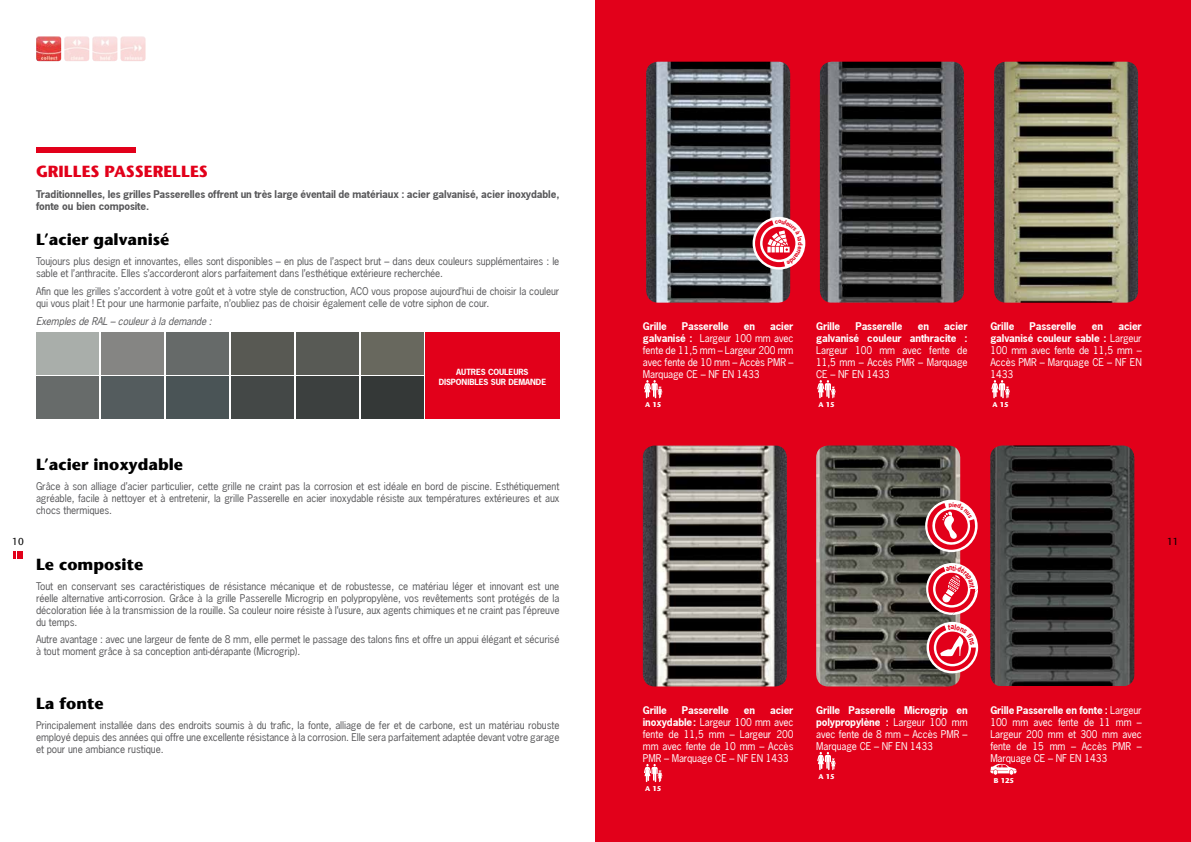
<style>
.page{position:relative;width:1191px;height:842px;background:#fff}
.page>*{position:absolute;margin:0;border:0;box-sizing:border-box;transform-origin:0 0}
.t1{font:700 16px "Stone Sans";color:#000}
.t2{font:700 16px "Stone Sans";color:#e2001a}
.t3{font:10px/12px "News Gothic";letter-spacing:-.01em;color:#58585a}
.t4{font:10px/12px "News Gothic";letter-spacing:-.01em;color:#fff;text-align:justify}
.t5{font:700 10px/12px "News Gothic";letter-spacing:-.01em;color:#58585a}
.t6{font:700 10px/12px "News Gothic";letter-spacing:-.01em;color:#fff;text-align:right}
.t7{font:italic 10px "News Gothic";color:#58585a}
.t8{font:10px "Stone Sans";color:#000}
.t9{font:700 8px/9.6px "News Gothic";letter-spacing:-.01em;color:#fff;text-align:center}
.t10{font:700 6.9px "Stone Sans";color:#fff}
.s1{font-weight:700}
</style>
<div class="page">
<div style="left:595px;top:0;width:596px;height:842px;background:#e2001a"></div>
<div style="left:36px;top:332px;width:62px;height:43px;background:#a9aeaa"></div>
<div style="left:101px;top:332px;width:62px;height:43px;background:#858583"></div>
<div style="left:166px;top:332px;width:62px;height:43px;background:#666a69"></div>
<div style="left:231px;top:332px;width:62px;height:43px;background:#585953"></div>
<div style="left:296px;top:332px;width:63px;height:43px;background:#585a55"></div>
<div style="left:361px;top:332px;width:63px;height:43px;background:#68685e"></div>
<div style="left:36px;top:377px;width:62px;height:42px;background:#676b6a"></div>
<div style="left:101px;top:377px;width:62px;height:42px;background:#545c5e"></div>
<div style="left:166px;top:377px;width:62px;height:42px;background:#4a5456"></div>
<div style="left:231px;top:377px;width:62px;height:42px;background:#444847"></div>
<div style="left:296px;top:377px;width:63px;height:42px;background:#3c403f"></div>
<div style="left:361px;top:377px;width:63px;height:42px;background:#343837"></div>
<div style="left:36px;top:147px;width:99px;height:6px;background:#e2001a"></div>
<img style="left:646px;top:62px;width:144px;height:241px">
<img style="left:820px;top:62px;width:144px;height:241px">
<img style="left:994px;top:62px;width:144px;height:241px">
<svg style="left:644px;top:380px;width:18px;height:18px"></svg>
<svg style="left:817px;top:380px;width:18px;height:18px"></svg>
<svg style="left:991px;top:380px;width:18px;height:18px"></svg>
<img style="left:643px;top:446px;width:144px;height:240px">
<img style="left:816px;top:445px;width:144px;height:241px">
<img style="left:990px;top:445px;width:144px;height:241px">
<svg style="left:644px;top:764px;width:18px;height:18px"></svg>
<svg style="left:817px;top:752px;width:18px;height:18px"></svg>
<svg style="left:990px;top:764px;width:26px;height:11px"></svg>
<svg style="left:926px;top:622px;width:52px;height:51px"></svg>
<img style="left:36px;top:36px;width:25px;height:25px">
<img style="left:64px;top:36px;width:25px;height:25px">
<img style="left:92px;top:36px;width:25px;height:25px">
<img style="left:120px;top:36px;width:26px;height:25px">
<div style="left:425px;top:332px;width:134px;height:87px;background:#e2001a"></div>
<svg style="left:752px;top:217px;width:53px;height:53px"></svg>
<div style="left:925px;top:500px;width:52px;height:52px;background:#fff;border-radius:50%"></div>
<svg style="left:13px;top:552px;width:10px;height:7px"></svg>
<svg style="left:929px;top:624px;width:46px;height:47px"></svg>
<svg style="left:926px;top:563px;width:52px;height:52px"></svg>
<svg style="left:755px;top:220px;width:48px;height:47px"></svg>
<svg style="left:926px;top:502px;width:51px;height:48px"></svg>
<h1 class="t2" style="left:36px;top:162px;width:173px">GRILLES PASSERELLES</h1>
<p class="t5" style="left:36px;top:188px;width:525px">Traditionnelles, les grilles Passerelles offrent un très large éventail de matériaux : acier galvanisé, acier inoxydable, fonte ou bien composite.</p>
<h1 class="t1" style="left:36px;top:230px;width:135px">L’acier galvanisé</h1>
<p class="t3" style="left:36px;top:256px;width:525px">Toujours plus design et innovantes, elles sont disponibles – en plus de l’aspect brut – dans deux couleurs supplémentaires : le sable et l’anthracite. Elles s’accorderont alors parfaitement dans l’esthétique extérieure recherchée.</p>
<p class="t3" style="left:36px;top:285px;width:525px">Afin que les grilles s’accordent à votre goût et à votre style de construction, ACO vous propose aujourd’hui de choisir la couleur qui vous plait ! Et pour une harmonie parfaite, n’oubliez pas de choisir également celle de votre siphon de cour.</p>
<p class="t7" style="left:36px;top:314px;width:180px">ExemplesdeRAL–couleuràlademande:</p>
<p class="t9" style="left:439px;top:367px;width:109px">AUTRES COULEURS<br>DISPONIBLES SUR DEMANDE</p>
<h1 class="t1" style="left:36px;top:454px;width:148px">L’acier inoxydable</h1>
<p class="t3" style="left:36px;top:480px;width:525px;text-align:justify">Grâce à son alliage d’acier particulier, cette grille ne craint pas la corrosion et est idéale en bord de piscine. Esthétiquement agréable, facile à nettoyer et à entretenir, la grille Passerelle en acier inoxydable résiste aux températures extérieures et aux chocs thermiques.</p>
<p class="t6" style="left:643px;top:320px;width:26px">Grille</p>
<p class="t6" style="left:682px;top:320px;width:49px">Passerelle</p>
<p class="t6" style="left:744px;top:320px;width:13px">en</p>
<p class="t4" style="left:643px;top:320px;width:152px;text-indent:127px"><span class="s1">acier galvanisé :</span> Largeur 100 mm avec fente de 11,5 mm – Largeur 200 mm avec fente de 10 mm – Accès PMR – Marquage CE – NF EN 1433</p>
<p class="t10" style="left:645px;top:400px;width:18px">A 15</p>
<p class="t6" style="left:816px;top:320px;width:26px">Grille</p>
<p class="t6" style="left:855px;top:320px;width:49px">Passerelle</p>
<p class="t6" style="left:917px;top:320px;width:13px">en</p>
<p class="t6" style="left:816px;top:320px;width:153px">acier<br>galvanisé couleur anthracite :</p>
<p class="t4" style="left:816px;top:344px;width:153px">Largeur 100 mm avec fente de 11,5 mm – Accès PMR – Marquage CE – NF EN 1433</p>
<p class="t10" style="left:818px;top:400px;width:18px">A 15</p>
<p class="t6" style="left:990px;top:320px;width:26px">Grille</p>
<p class="t6" style="left:1029px;top:320px;width:49px">Passerelle</p>
<p class="t6" style="left:1092px;top:320px;width:13px">en</p>
<p class="t4" style="left:990px;top:320px;width:153px;text-indent:128px"><span class="s1">acier galvanisé couleur sable :</span> Largeur 100 mm avec fente de 11,5 mm – Accès PMR – Marquage CE – NF EN 1433</p>
<p class="t10" style="left:992px;top:400px;width:18px">A 15</p>
<p class="t8" style="left:12px;top:536px;width:13px">10</p>
<p class="t8" style="left:1167px;top:536px;width:13px">11</p>
<h1 class="t1" style="left:36px;top:554px;width:109px">Le composite</h1>
<p class="t3" style="left:36px;top:580px;width:525px;text-align:justify">Tout en conservant ses caractéristiques de résistance mécanique et de robustesse, ce matériau léger et innovant est une réelle alternative anti-corrosion. Grâce à la grille Passerelle Microgrip en polypropylène, vos revêtements sont protégés de la décoloration liée à la transmission de la rouille. Sa couleur noire résiste à l’usure, aux agents chimiques et ne craint pas l’épreuve du temps.</p>
<p class="t3" style="left:36px;top:634px;width:525px">Autre avantage : avec une largeur de fente de 8 mm, elle permet le passage des talons fins et offre un appui élégant et sécurisé à tout moment grâce à sa conception anti-dérapante (Microgrip).</p>
<h1 class="t1" style="left:36px;top:694px;width:69px">La fonte</h1>
<p class="t3" style="left:36px;top:719px;width:525px;text-align:justify">Principalement installée dans des endroits soumis à du trafic, la fonte, alliage de fer et de carbone, est un matériau robuste employé depuis des années qui offre une excellente résistance à la corrosion. Elle sera parfaitement adaptée devant votre garage et pour une ambiance rustique.</p>
<p class="t6" style="left:643px;top:704px;width:26px">Grille</p>
<p class="t6" style="left:682px;top:704px;width:49px">Passerelle</p>
<p class="t6" style="left:744px;top:704px;width:13px">en</p>
<p class="t4" style="left:643px;top:704px;width:152px;text-indent:127px"><span class="s1">acier inoxydable:</span> Largeur 100 mm avec fente de 11,5 mm – Largeur 200 mm avec fente de 10 mm – Accès PMR – Marquage CE – NF EN 1433</p>
<p class="t10" style="left:645px;top:784px;width:18px">A 15</p>
<p class="t4" style="left:816px;top:704px;width:153px"><span class="s1">Grille Passerelle Microgrip en polypropylène :</span> Largeur 100 mm avec fente de 8 mm – Accès PMR – Marquage CE – NF EN 1433</p>
<p class="t10" style="left:818px;top:772px;width:18px">A 15</p>
<p class="t4" style="left:990px;top:704px;width:153px"><span class="s1">Grille Passerelle en fonte :</span> Largeur 100 mm avec fente de 11 mm – Largeur 200 mm et 300 mm avec fente de 15 mm – Accès PMR – Marquage CE – NF EN 1433</p>
<p class="t10" style="left:994px;top:776px;width:21px">B 125</p>
</div>
